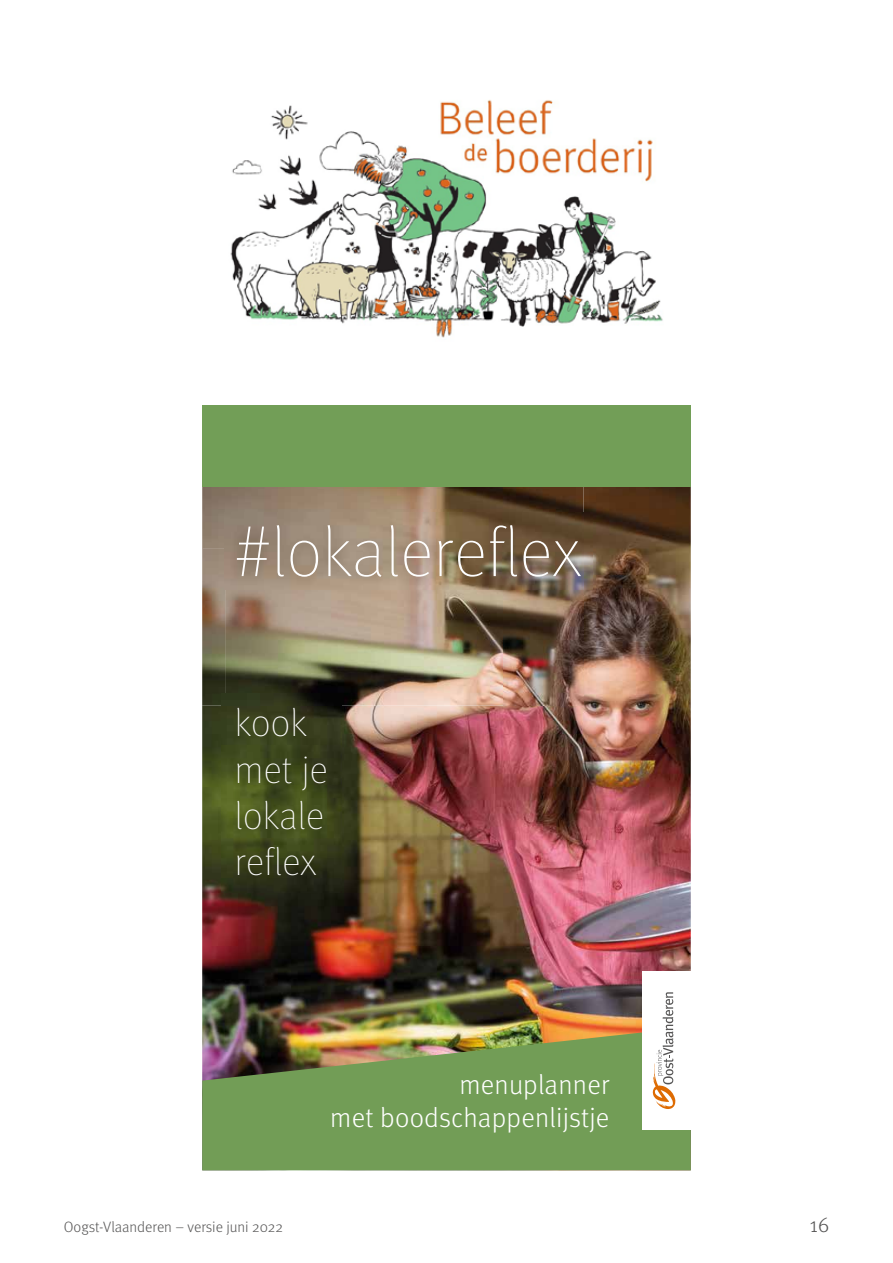
<style>
.page{position:relative;width:893px;height:1263px;background:#fff}
.page>*{position:absolute;margin:0;border:0;box-sizing:border-box;transform-origin:0 0}
.t1{font:100 69.9px "Meta Pro";letter-spacing:.01em;color:#fff}
.t2{font:100 38.7px/46.3px "Meta Pro";letter-spacing:.01em;color:#fff}
.t3{font:300 27.6px/33.2px "Meta Pro";letter-spacing:.01em;color:#fff;text-align:right}
.t4{font:300 21px "Meta Pro";color:#565555}
.t5{font:300 15px "Meta Pro";color:#565555}
</style>
<div class="page">
<img style="left:230px;top:100px;width:433px;height:238px">
<img style="left:202px;top:486px;width:489px;height:541px">
<img style="left:202px;top:1027px;width:489px;height:143px">
<div style="left:642px;top:971px;width:49px;height:158px;background:#fff"></div>
<svg style="left:653px;top:992px;width:22px;height:117px"></svg>
<img style="left:202px;top:486px;width:381px;height:62px">
<img style="left:202px;top:548px;width:23px;height:158px">
<img style="left:225px;top:590px;width:358px;height:116px">
<img style="left:225px;top:512px;width:368px;height:78px">
<img style="left:221px;top:694px;width:121px;height:198px">
<div style="left:202px;top:405px;width:489px;height:81px;background:#729e57"></div>
<h1 class="t1" style="left:235px;top:504px;width:349px">#lokalereflex</h1>
<h2 class="t2" style="left:235px;top:698px;width:95px">kook met je lokale reflex</h2>
<p class="t3" style="left:330px;top:1066px;width:281px">menuplanner<br>met boodschappenlijstje</p>
<p class="t5" style="left:64px;top:1216px;width:221px">Oogst-Vlaanderen – versie juni 2022</p>
<p class="t4" style="left:810px;top:1210px;width:21px">16</p>
</div>
